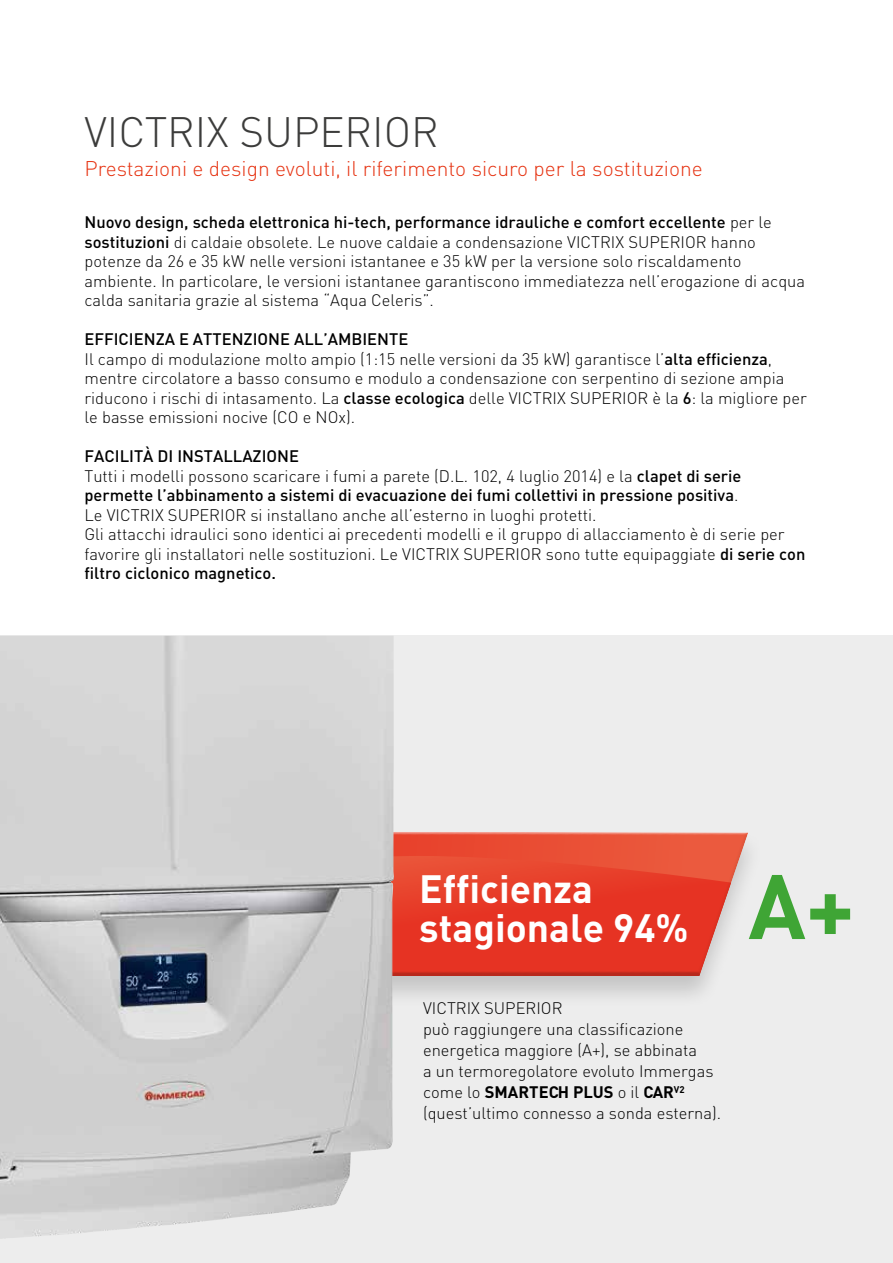
<style>
.page{position:relative;width:893px;height:1263px;background:#fff}
.page>*{position:absolute;margin:0;border:0;box-sizing:border-box;transform-origin:0 0}
.t1{font:700 90px "DIN";color:#3fa535}
.t2{font:300 42px "DIN";color:#3c3c3b}
.t3{font:700 39px/39px "DIN";color:#fff}
.t4{font:300 21px "DIN";color:#e63312}
.t5{font:300 16.5px/19.5px "DIN";color:#000}
.s1{font-weight:500}
.s2{font-weight:700}
</style>
<div class="page">
<div style="left:0;top:636px;width:893px;height:627px;background:#ededed"></div>
<svg style="left:394px;top:832px;width:355px;height:165px;background:#e45c4c"></svg>
<img style="left:0;top:636px;width:394px;height:603px">
<h2 class="t2" style="left:85px;top:106px;width:356px">VICTRIX SUPERIOR</h2>
<p class="t4" style="left:85px;top:155px;width:620px">Prestazioni e design evoluti, il riferimento sicuro per la sostituzione</p>
<p class="t5" style="left:85px;top:212px;width:722px"><span class="s1">Nuovo design, scheda elettronica hi-tech, performance idrauliche e comfort eccellente</span> per le <span class="s1">sostituzioni</span> di caldaie obsolete. Le nuove caldaie a condensazione VICTRIX SUPERIOR hanno potenze da 26 e 35 kW nelle versioni istantanee e 35 kW per la versione solo riscaldamento ambiente. In particolare, le versioni istantanee garantiscono immediatezza nell’erogazione di acqua calda sanitaria grazie al sistema “Aqua Celeris”.</p>
<p class="t5" style="left:85px;top:329px;width:724px"><span class="s1">EFFICIENZA E ATTENZIONE ALL’AMBIENTE<br></span>Il campo di modulazione molto ampio (1:15 nelle versioni da 35 kW) garantisce l’<span class="s1">alta efficienza</span>, mentre circolatore a basso consumo e modulo a condensazione con serpentino di sezione ampia riducono i rischi di intasamento. La <span class="s1">classe ecologica</span> delle VICTRIX SUPERIOR è la <span class="s1">6</span>: la migliore per le basse emissioni nocive (CO e NOx).</p>
<p class="t5" style="left:85px;top:446px;width:722px"><span class="s1">FACILITÀ DI INSTALLAZIONE<br></span>Tutti i modelli possono scaricare i fumi a parete (D.L. 102, 4 luglio 2014) e la <span class="s1">clapet di serie permette l’abbinamento a sistemi di evacuazione dei fumi collettivi in pressione positiva</span>.<br>Le VICTRIX SUPERIOR si installano anche all’esterno in luoghi protetti.<br>Gli attacchi idraulici sono identici ai precedenti modelli e il gruppo di allacciamento è di serie per favorire gli installatori nelle sostituzioni. Le VICTRIX SUPERIOR sono tutte equipaggiate <span class="s1">di serie con filtro ciclonico magnetico.</span></p>
<h3 class="t3" style="left:419px;top:867px;width:271px">Efficienza stagionale 94%</h3>
<h1 class="t1" style="left:748px;top:848px;width:108px">A+</h1>
<p class="t5" style="left:423px;top:998px;width:300px;line-height:21px">VICTRIX SUPERIOR<br>può raggiungere una classificazione energetica maggiore (A+), se abbinata<br>a un termoregolatore evoluto Immergas come lo <span class="s2">SMARTECH PLUS</span> o il <span class="s2">CAR</span><sup>V2 </sup>(quest’ultimo connesso a sonda esterna).</p>
</div>
